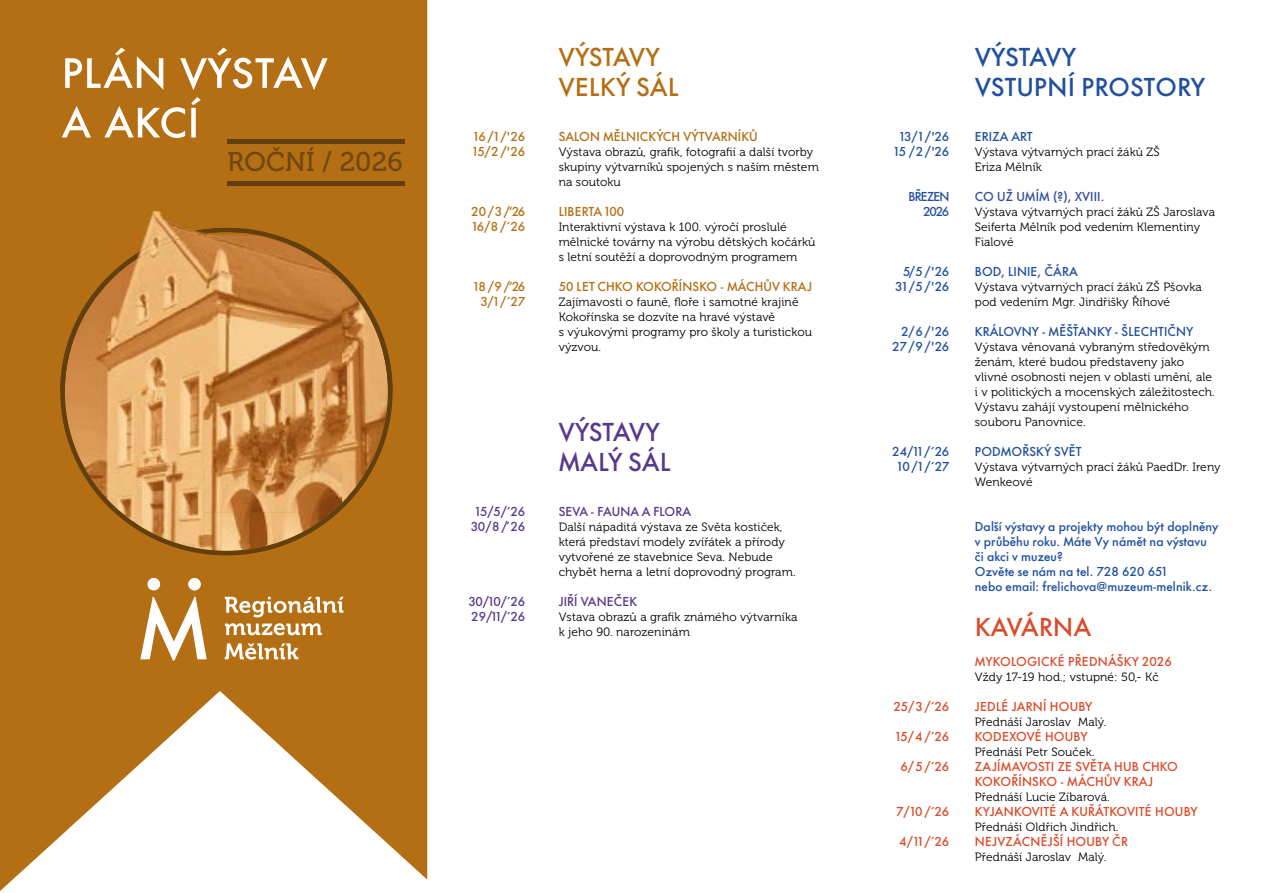
<style>
.page{position:relative;width:1263px;height:893px;background:#fff}
.page>*{position:absolute;margin:0;border:0;box-sizing:border-box;transform-origin:0 0}
.t1{font:27px "Museo 500";letter-spacing:.01em;color:#704710}
.t2{font:500 24px/30px "Futura Now Headline";letter-spacing:.02em;color:#21509f}
.t3{font:500 24px/30px "Futura Now Headline";letter-spacing:.02em;color:#b46f14}
.t4{font:500 24px/30px "Futura Now Headline";letter-spacing:.01em;color:#59378d}
.t5{font:500 24px "Futura Now Headline";letter-spacing:.02em;color:#db4b29}
.t6{font:12px/15px "Museo 300";letter-spacing:.01em;color:#000}
.t7{font:500 12px/15px "Futura Now Headline";letter-spacing:.01em;color:#21509f;text-align:center}
.t8{font:500 12px/15px "Futura Now Headline";letter-spacing:.02em;color:#db4b29}
.t9{font:500 12px/15px "Futura Now Headline";letter-spacing:.01em;color:#b46f14}
.t10{font:500 12px/15px "Futura Now Headline";letter-spacing:.005em;color:#59378d;text-align:center}
.t11{font:500 12px "Futura Now Headline";letter-spacing:.01em;color:#314c9c}
.t12{font:500 12px/15px "Futura Now Headline";letter-spacing:-.075em;color:#21509f;text-align:right}
</style>
<div class="page">
<svg style="left:0;top:0;width:427px;height:891px;fill:#b46f14"></svg>
<svg style="left:140px;top:597px;width:67px;height:64px"></svg>
<div style="left:188px;top:578px;width:13px;height:12px;background:#fff;border-radius:50%"></div>
<div style="left:147px;top:578px;width:13px;height:12px;background:#fff;border-radius:50%"></div>
<svg style="left:225px;top:597px;width:119px;height:20px"></svg>
<svg style="left:225px;top:623px;width:97px;height:12px"></svg>
<svg style="left:225px;top:643px;width:73px;height:17px"></svg>
<svg style="left:65px;top:48px;width:98px;height:42px"></svg>
<svg style="left:180px;top:48px;width:148px;height:42px"></svg>
<svg style="left:62px;top:106px;width:29px;height:31px"></svg>
<svg style="left:104px;top:106px;width:81px;height:32px"></svg>
<svg style="left:191px;top:97px;width:10px;height:40px"></svg>
<svg style="left:60px;top:228px;width:333px;height:13px;background:#ae6b15"></svg>
<svg style="left:60px;top:241px;width:333px;height:314px;background:#c78944"></svg>
<img style="left:123px;top:211px;width:120px;height:19px">
<img style="left:123px;top:269px;width:120px;height:39px">
<img style="left:123px;top:230px;width:120px;height:39px">
<hr style="left:227px;top:139px;width:178px;height:4px;background:#623f0e">
<hr style="left:227px;top:182px;width:178px;height:4px;background:#623f0e">
<h1 class="t1" style="left:227px;top:147px;width:177px">ROČNÍ / 2026</h1>
<p class="t9" style="left:473px;top:128px;width:53px">16 / 1 / '26<br>15/ 2 / '26</p>
<p class="t9" style="left:471px;top:203px;width:55px">20 / 3 /‘26<br>16/ 8 / ´26</p>
<p class="t9" style="left:474px;top:278px;width:52px;text-align:center">18 / 9 /‘26<br>3/ 1 / ´27</p>
<p class="t10" style="left:471px;top:503px;width:56px">15/5/´26<br>30/ 8 /´26</p>
<p class="t10" style="left:468px;top:593px;width:58px;text-align:left">30/10/´26<br>29/11/´26</p>
<h2 class="t3" style="left:559px;top:40px;width:121px">VÝSTAVY<br>VELKÝ SÁL</h2>
<p class="t9" style="left:559px;top:128px;width:201px">SALON MĚLNICKÝCH VÝTVARNÍKŮ</p>
<p class="t6" style="left:559px;top:145px;width:262px">Výstava obrazů, grafik, fotografií a další tvorby skupiny výtvarníků spojených s naším městem na soutoku</p>
<p class="t9" style="left:559px;top:203px;width:67px">LIBERTA 100</p>
<p class="t6" style="left:559px;top:220px;width:258px">Interaktivní výstava k 100. výročí proslulé mělnické továrny na výrobu dětských kočárků s letní soutěží a doprovodným programem</p>
<p class="t9" style="left:559px;top:278px;width:255px">50 LET CHKO KOKOŘÍNSKO - MÁCHŮV KRAJ</p>
<p class="t6" style="left:559px;top:295px;width:255px">Zajímavosti o fauně, floře i samotné krajině Kokořínska se dozvíte na hravé výstavě<br>s výukovými programy pro školy a turistickou výzvou.</p>
<h2 class="t4" style="left:559px;top:415px;width:113px">VÝSTAVY<br>MALÝ SÁL</h2>
<p class="t10" style="left:559px;top:503px;width:134px">SEVA - FAUNA A FLORA</p>
<p class="t6" style="left:559px;top:520px;width:238px">Další nápaditá výstava ze Světa kostiček, která představí modely zvířátek a přírody vytvořené ze stavebnice Seva. Nebude chybět herna a letní doprovodný program.</p>
<p class="t10" style="left:559px;top:593px;width:80px">JIŘÍ VANEČEK</p>
<p class="t6" style="left:559px;top:610px;width:240px">Vstava obrazů a grafik známého výtvarníka k jeho 90. narozeninám</p>
<p class="t7" style="left:894px;top:128px;width:56px">13/ 1 / '26<br>15 / 2 / '26</p>
<p class="t12" style="left:908px;top:188px;width:42px">BŘEZEN<br>2026</p>
<p class="t7" style="left:895px;top:263px;width:56px;text-align:right">5/ 5 / '26<br>31 / 5 / '26</p>
<p class="t7" style="left:892px;top:323px;width:59px;text-align:right">2/ 6 / '26<br>27 / 9 / '26</p>
<p class="t7" style="left:892px;top:443px;width:59px">24/ 11 / ´26<br>10 / 1 / ´27</p>
<p class="t8" style="left:893px;top:698px;width:58px">25/ 3 / ´26</p>
<p class="t8" style="left:896px;top:728px;width:55px">15/ 4 / ´26</p>
<p class="t8" style="left:900px;top:758px;width:50px">6/ 5 / ´26</p>
<p class="t8" style="left:896px;top:803px;width:54px">7/ 10 / ´26</p>
<p class="t8" style="left:899px;top:833px;width:52px">4/ 11 / ´26</p>
<h2 class="t2" style="left:975px;top:40px;width:232px">VÝSTAVY<br>VSTUPNÍ PROSTORY</h2>
<p class="t7" style="left:975px;top:128px;width:59px">ERIZA ART</p>
<p class="t6" style="left:975px;top:145px;width:186px">Výstava výtvarných prací žáků ZŠ<br>Eriza Mělník</p>
<p class="t11" style="left:975px;top:187px;width:131px">CO UŽ UMÍM (?), XVIII.</p>
<p class="t6" style="left:975px;top:205px;width:242px">Výstava výtvarných prací žáků ZŠ Jaroslava<br>Seiferta Mělník pod vedením Klementiny<br>Fialové</p>
<p class="t7" style="left:975px;top:263px;width:104px">BOD, LINIE, ČÁRA</p>
<p class="t6" style="left:975px;top:280px;width:228px">Výstava výtvarných prací žáků ZŠ Pšovka pod vedením Mgr. Jindřišky Říhové</p>
<p class="t7" style="left:975px;top:323px;width:220px">KRÁLOVNY - MĚŠŤANKY - ŠLECHTIČNY</p>
<p class="t6" style="left:975px;top:340px;width:241px">Výstava věnovaná vybraným středověkým ženám, které budou představeny jako vlivné osobnosti nejen v oblasti umění, ale i v politických a mocenských záležitostech.<br>Výstavu zahájí vystoupení mělnického souboru Panovnice.</p>
<p class="t7" style="left:975px;top:443px;width:108px">PODMOŘSKÝ SVĚT</p>
<p class="t6" style="left:975px;top:460px;width:247px">Výstava výtvarných prací žáků PaedDr. Ireny<br>Wenkeové</p>
<p class="t7" style="left:975px;top:518px;width:245px;text-align:left">Další výstavy a projekty mohou být doplněny v průběhu roku. Máte Vy námět na výstavu či akci v muzeu?<br>Ozvěte se nám na tel. 728 620 651<br>nebo email: frelichova@muzeum-melnik.cz.</p>
<h2 class="t5" style="left:975px;top:607px;width:118px">KAVÁRNA</h2>
<p class="t8" style="left:975px;top:653px;width:198px">MYKOLOGICKÉ PŘEDNÁŠKY 2026</p>
<p class="t6" style="left:975px;top:670px;width:185px">Vždy 17-19 hod.; vstupné: 50,- Kč</p>
<p class="t8" style="left:975px;top:698px;width:119px">JEDLÉ JARNÍ HOUBY</p>
<p class="t6" style="left:975px;top:715px;width:133px">Přednáší Jaroslav Malý.</p>
<p class="t8" style="left:975px;top:728px;width:114px">KODEXOVÉ HOUBY</p>
<p class="t6" style="left:975px;top:745px;width:121px">Přednáší Petr Souček.</p>
<p class="t8" style="left:975px;top:758px;width:204px">ZAJÍMAVOSTI ZE SVĚTA HUB CHKO<br>KOKOŘÍNSKO - MÁCHŮV KRAJ</p>
<p class="t6" style="left:975px;top:790px;width:136px">Přednáší Lucie Zíbarová.</p>
<p class="t8" style="left:975px;top:803px;width:224px">KYJANKOVITÉ A KUŘÁTKOVITÉ HOUBY</p>
<p class="t6" style="left:975px;top:820px;width:145px">Přednáší Oldřich Jindřich.</p>
<p class="t8" style="left:975px;top:833px;width:154px">NEJVZÁCNĚJŠÍ HOUBY ČR</p>
<p class="t6" style="left:975px;top:850px;width:133px">Přednáší Jaroslav Malý.</p>
</div>
